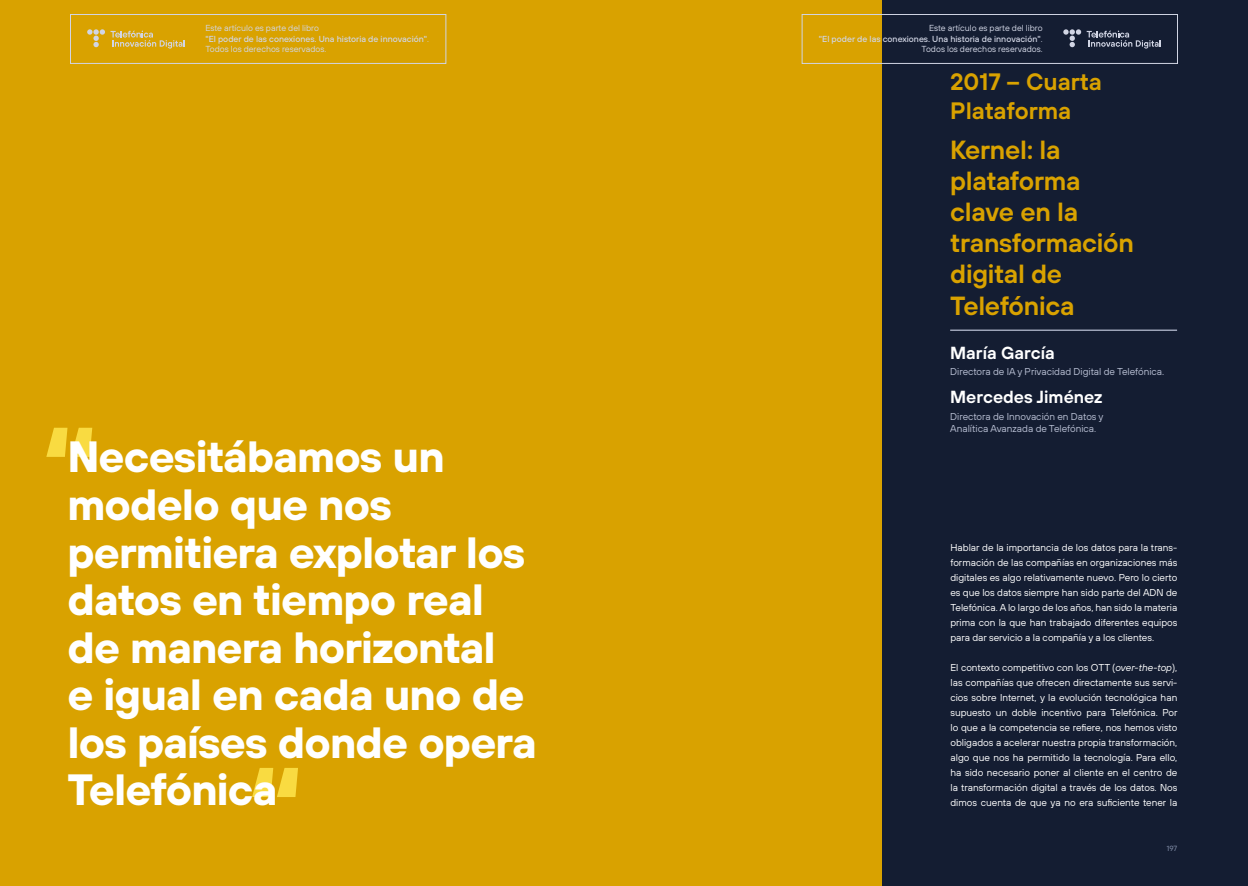
<style>
.page{position:relative;width:1248px;height:886px;background:#fff}
.page>*{position:absolute;margin:0;border:0;box-sizing:border-box;transform-origin:0 0}
.t1{font:700 112.5px "Tele Sans";color:#f9db41}
.t2{font:700 43.75px/47.5px "Tele Sans";letter-spacing:-.02em;color:#fff}
.t3{font:600 26.25px/31.2px "Tele Sans";letter-spacing:-.01em;color:#d9a200}
.t4{font:600 23.75px/28.8px "Tele Sans";color:#d9a200}
.t5{font:600 17.5px "Tele Sans";color:#fff}
.t6{font:10px/15px "Tele Sans";color:#fff;text-align:justify}
.t7{font:10px/12px "Tele Sans";color:#b7bed2}
.t8{font:8.75px/10.5px "Tele Sans";color:#d1d5e4}
.t9{font:7.5px "Tele Sans";color:#8a96b0}
.s1{font-weight:500}
.s2{font-style:italic}
</style>
<div class="page">
<div style="left:881px;top:0;width:366px;height:886px;background:#141d32"></div>
<div style="left:0;top:0;width:881px;height:886px;background:#d9a200"></div>
<hr style="left:950px;top:330px;width:226px;height:1px;background:#b7bed2">
<svg style="left:87px;top:29px;width:98px;height:20px"></svg>
<div style="left:70px;top:14px;width:376px;height:50px;border:1px solid #d1d5e4"></div>
<svg style="left:1063px;top:29px;width:97px;height:20px"></svg>
<div style="left:801px;top:14px;width:376px;height:50px;border:1px solid #d1d5e4"></div>
<p class="t8" style="left:205px;top:23px;width:225px">Este artículo es parte del libro<br><span class="s1">"El poder de las conexiones. Una historia de innovación"</span>.<br>Todos los derechos reservados.</p>
<p class="t8" style="left:818px;top:23px;width:225px;text-align:right">Este artículo es parte del libro<br><span class="s1">"El poder de las conexiones. Una historia de innovación"</span>.<br>Todos los derechos reservados.</p>
<h3 class="t4" style="left:950px;top:67px;width:153px">2017 – Cuarta<br>Plataforma</h3>
<h1 class="t1" style="left:42px;top:392px;width:56px">“</h1>
<h2 class="t2" style="left:67px;top:432px;width:471px">Necesitábamos un modelo que nos permitiera explotar los datos en tiempo real de manera horizontal<br>e igual en cada uno de los países donde opera<br>Telefónica</h2>
<h1 class="t1" style="left:248px;top:732px;width:56px">“</h1>
<h3 class="t3" style="left:950px;top:133px;width:185px">Kernel: la plataforma clave en la transformación digital de<br>Telefónica</h3>
<h3 class="t5" style="left:950px;top:341px;width:106px">María García</h3>
<h3 class="t5" style="left:950px;top:386px;width:154px">Mercedes Jiménez</h3>
<p class="t7" style="left:950px;top:365px;width:216px">Directora de IA y Privacidad Digital de Telefónica.</p>
<p class="t7" style="left:950px;top:410px;width:155px">Directora de Innovación en Datos y<br>Analítica Avanzada de Telefónica.</p>
<p class="t6" style="left:950px;top:540px;width:228px">Hablar de la importancia de los datos para la trans&shy;formación de las compañías en organizaciones más digitales es algo relativamente nuevo. Pero lo cierto es que los datos siempre han sido parte del ADN de Telefónica. A lo largo de los años, han sido la materia prima con la que han trabajado diferentes equipos para dar servicio a la compañía y a los clientes.</p>
<p class="t6" style="left:950px;top:660px;width:228px">El contexto competitivo con los OTT (<span class="s2">over-the-top</span>), las compañías que ofrecen directamente sus servi&shy;cios sobre Internet, y la evolución tecnológica han supuesto un doble incentivo para Telefónica. Por lo que a la competencia se refiere, nos hemos visto obligados a acelerar nuestra propia transformación, algo que nos ha permitido la tecnología. Para ello, ha sido necesario poner al cliente en el centro de la transformación digital a través de los datos. Nos dimos cuenta de que ya no era suficiente tener la</p>
<p class="t9" style="left:1166px;top:844px;width:12px">197</p>
</div>
